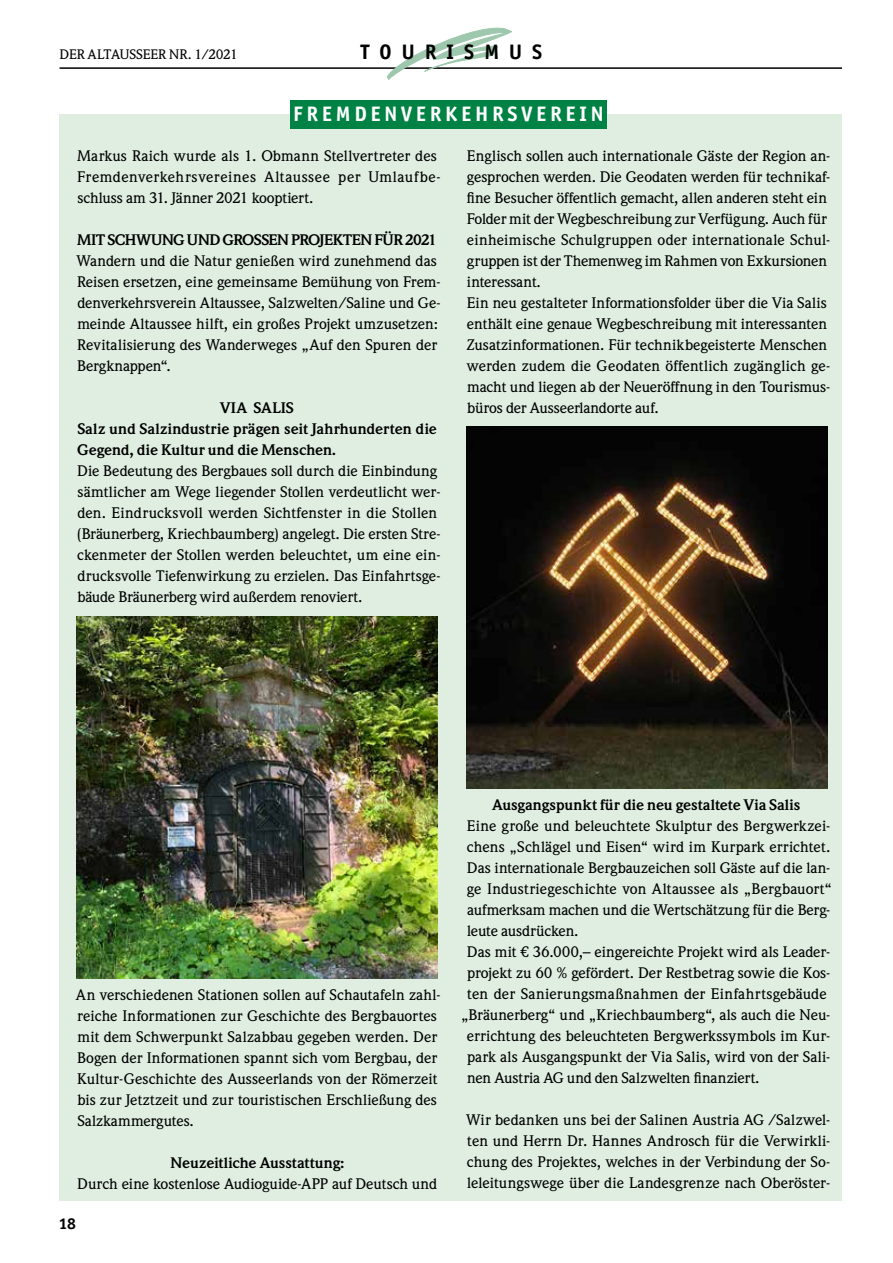
<style>
.page{position:relative;width:893px;height:1263px;background:#fff}
.page>*{position:absolute;margin:0;border:0;box-sizing:border-box;transform-origin:0 0}
.t1{font:700 21px "Officina Sans ITC Pro";letter-spacing:.18em;color:#fff}
.t2{font:700 21px "Officina Sans ITC Pro";letter-spacing:.485em;color:#000}
.t3{font:700 15.75px "Officina Sans ITC Pro";color:#000;scale:1.04 1}
.t4{font:500 15px/21px "Weidemann Std";letter-spacing:-.005em;color:#000;scale:1.04 1}
.t5{font:700 15px/21px "Weidemann Std";letter-spacing:-.005em;color:#000;scale:1.04 1}
.t6{font:500 15px/21px "Weidemann Std";letter-spacing:.015em;color:#000;scale:1.04 1}
.t7{font:700 15px "Weidemann Std";letter-spacing:-.04em;color:#000;scale:1.04 1}
.t8{font:500 13.5px "Weidemann Std";letter-spacing:-.015em;color:#000;scale:1.04 1}
</style>
<div class="page">
<hr style="left:60px;top:67px;width:782px;height:2px;background:#000">
<svg style="left:387px;top:28px;width:125px;height:52px"></svg>
<div style="left:60px;top:114px;width:782px;height:1086px;background:#dfeee1"></div>
<div style="left:290px;top:100px;width:316px;height:29px;background:#008244"></div>
<img style="left:77px;top:617px;width:361px;height:361px">
<img style="left:466px;top:427px;width:362px;height:362px">
<p class="t8" style="left:60px;top:47px;width:173px">DER ALTAUSSEER NR. 1/2021</p>
<h1 class="t2" style="left:361px;top:39px;width:183px">TOURISMUS</h1>
<h1 class="t1" style="left:293px;top:101px;width:312px">FREMDENVERKEHRSVEREIN</h1>
<p class="t6" style="left:77px;top:145px;width:351px">Markus Raich wurde als 1. Obmann Stellvertreter des<br>Fremdenverkehrsvereines Altaussee per Umlaufbe&shy;schluss am 31. Jänner 2021 kooptiert.</p>
<p class="t7" style="left:77px;top:231px;width:347px">MIT SCHWUNG UND GROSSEN PROJEKTEN FÜR 2021</p>
<p class="t4" style="left:76px;top:250px;width:352px">Wandern und die Natur genießen wird zunehmend das Reisen ersetzen, eine gemeinsame Bemühung von Frem&shy;denverkehrsverein Altaussee, Salzwelten/Saline und Ge&shy;meinde Altaussee hilft, ein großes Projekt umzusetzen:<br>Revitalisierung des Wanderweges „Auf den Spuren der Bergknappen“.</p>
<p class="t5" style="left:77px;top:397px;width:348px;text-indent:143px">VIA SALIS<br>Salz und Salzindustrie prägen seit Jahrhunderten die<br>Gegend, die Kultur und die Menschen.</p>
<p class="t4" style="left:77px;top:460px;width:351px">Die Bedeutung des Bergbaues soll durch die Einbindung sämtlicher am Wege liegender Stollen verdeutlicht wer&shy;den. Eindrucksvoll werden Sichtfenster in die Stollen (Bräunerberg, Kriechbaumberg) angelegt. Die ersten Stre&shy;ckenmeter der Stollen werden beleuchtet, um eine ein&shy;drucksvolle Tiefenwirkung zu erzielen. Das Einfahrtsge&shy;bäude Bräunerberg wird außerdem renoviert.</p>
<p class="t4" style="left:466px;top:145px;width:351px">Englisch sollen auch internationale Gäste der Region an&shy;gesprochen werden. Die Geodaten werden für technikaf&shy;fine Besucher öffentlich gemacht, allen anderen steht ein Folder mit der Wegbeschreibung zur Verfügung. Auch für einheimische Schulgruppen oder internationale Schul&shy;gruppen ist der Themenweg im Rahmen von Exkursionen interessant.<br>Ein neu gestalteter Informationsfolder über die Via Salis enthält eine genaue Wegbeschreibung mit interessanten Zusatzinformationen. Für technikbegeisterte Menschen werden zudem die Geodaten öffentlich zugänglich ge&shy;macht und liegen ab der Neueröffnung in den Tourismus&shy;büros der Ausseerlandorte auf.</p>
<p class="t4" style="left:76px;top:984px;width:352px">An verschiedenen Stationen sollen auf Schautafeln zahl&shy;reiche Informationen zur Geschichte des Bergbauortes mit dem Schwerpunkt Salzabbau gegeben werden. Der Bogen der Informationen spannt sich vom Bergbau, der Kultur-Geschichte des Ausseerlands von der Römerzeit bis zur Jetztzeit und zur touristischen Erschließung des Salzkammergutes.</p>
<p class="t5" style="left:171px;top:1152px;width:169px">Neuzeitliche Ausstattung:</p>
<p class="t4" style="left:77px;top:1173px;width:348px">Durch eine kostenlose Audioguide-APP auf Deutsch und</p>
<p class="t3" style="left:59px;top:1214px;width:18px">18</p>
<p class="t5" style="left:492px;top:794px;width:298px">Ausgangspunkt für die neu gestaltete Via Salis</p>
<p class="t4" style="left:467px;top:815px;width:351px">Eine große und beleuchtete Skulptur des Bergwerkzei-</p>
<p class="t4" style="left:467px;top:836px;width:351px">chens „Schlägel und Eisen“ wird im Kurpark errichtet.</p>
<p class="t4" style="left:467px;top:857px;width:351px">Das internationale Bergbauzeichen soll Gäste auf die lan-</p>
<p class="t4" style="left:467px;top:878px;width:353px">ge Industriegeschichte von Altaussee als „Bergbauort“</p>
<p class="t4" style="left:467px;top:899px;width:351px">aufmerksam machen und die Wertschätzung für die Berg-</p>
<p class="t4" style="left:467px;top:920px;width:109px">leute ausdrücken.</p>
<p class="t4" style="left:467px;top:941px;width:351px">Das mit € 36.000,– eingereichte Projekt wird als Leader-</p>
<p class="t4" style="left:467px;top:962px;width:351px">projekt zu 60 % gefördert. Der Restbetrag sowie die Kos-</p>
<p class="t4" style="left:467px;top:983px;width:348px">ten der Sanierungsmaßnahmen der Einfahrtsgebäude</p>
<p class="t4" style="left:461px;top:1004px;width:357px">„Bräunerberg“ und „Kriechbaumberg“, als auch die Neu-</p>
<p class="t4" style="left:467px;top:1025px;width:351px">errichtung des beleuchteten Bergwerkssymbols im Kur-</p>
<p class="t4" style="left:467px;top:1046px;width:351px">park als Ausgangspunkt der Via Salis, wird von der Sali-</p>
<p class="t4" style="left:467px;top:1067px;width:283px">nen Austria AG und den Salzwelten finanziert.</p>
<p class="t4" style="left:466px;top:1109px;width:352px;text-align:justify">Wir bedanken uns bei der Salinen Austria AG /Salzwel&shy;ten und Herrn Dr. Hannes Androsch für die Verwirkli&shy;chung des Projektes, welches in der Verbindung der So&shy;leleitungswege über die Landesgrenze nach Oberöster-</p>
</div>
